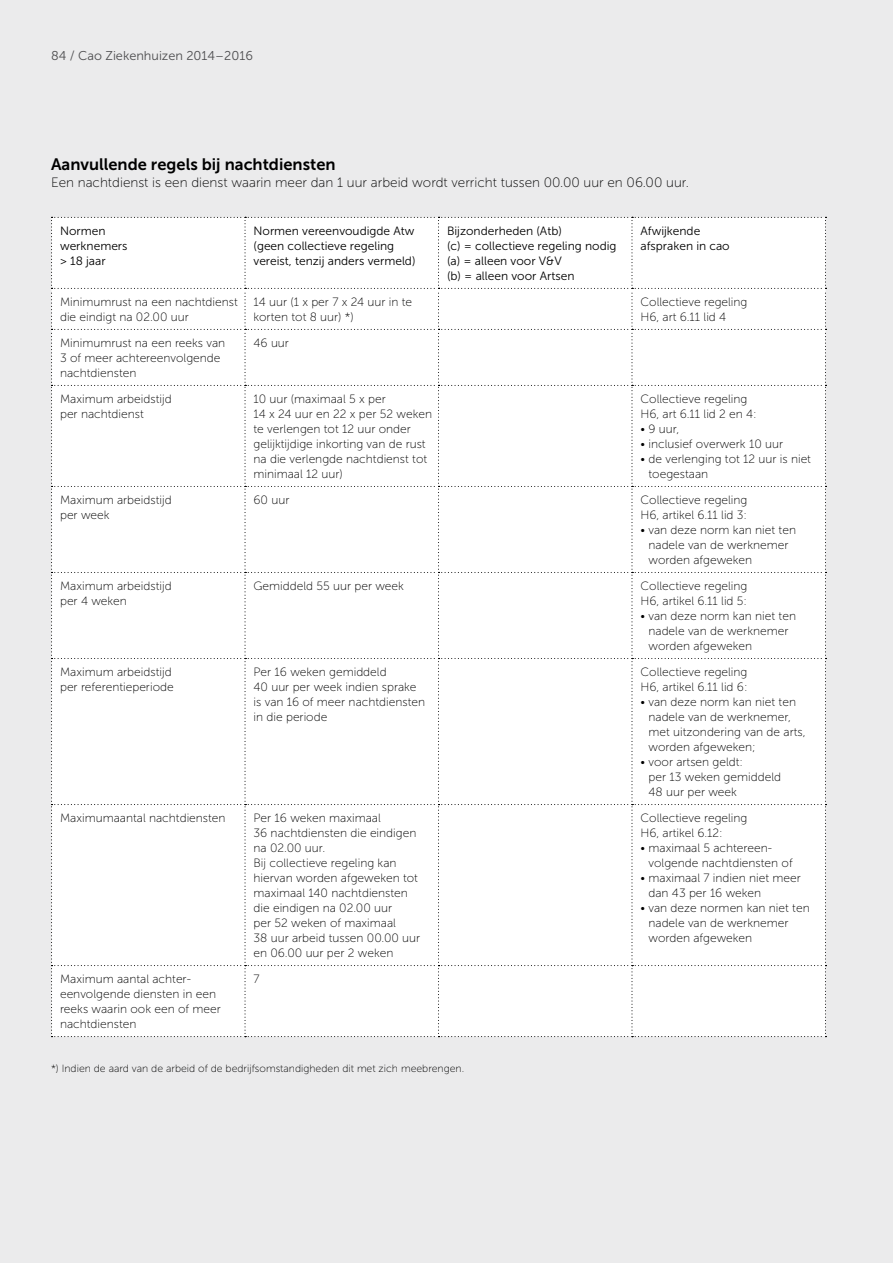
<style>
.page{position:relative;width:893px;height:1263px;background:#ebebec}
.page>*{position:absolute;margin:0;border:0;box-sizing:border-box;transform-origin:0 0}
.t1{font:16.5px "Museo Sans 700";color:#000}
.t2{font:13.5px "Museo Sans 100";color:#000}
.t3{font:12.75px "Museo Sans 300";color:#4d4d4f}
.t4{font:12px/15px "Museo Sans 100";color:#000}
.t5{font:12px/15px "Museo Sans 300";color:#000}
.t6{font:10.5px "Museo Sans 100";color:#000}
</style>
<div class="page">
<div style="left:51px;top:217px;width:775px;height:820px;background:#fff"></div>
<p class="t3" style="left:51px;top:49px;width:203px">84 / Cao Ziekenhuizen 2014 – 2016</p>
<h1 class="t1" style="left:51px;top:155px;width:286px">Aanvullende regels bij nachtdiensten</h1>
<p class="t2" style="left:51px;top:175px;width:640px">Een nachtdienst is een dienst waarin meer dan 1 uur arbeid wordt verricht tussen 00.00 uur en 06.00 uur.</p>
<p class="t5" style="left:60px;top:223px;width:69px">Normen werknemers &gt; 18 jaar</p>
<p class="t5" style="left:254px;top:223px;width:163px">Normen vereenvoudigde Atw (geen collectieve regeling vereist, tenzij anders vermeld)</p>
<p class="t5" style="left:447px;top:223px;width:171px">Bijzonderheden (Atb)<br>(c) = collectieve regeling nodig (a) = alleen voor V&amp;V<br>(b) = alleen voor Artsen</p>
<p class="t5" style="left:640px;top:223px;width:91px">Afwijkende afspraken in cao</p>
<p class="t4" style="left:60px;top:294px;width:179px">Minimumrust na een nachtdienst die eindigt na 02.00 uur</p>
<p class="t4" style="left:254px;top:294px;width:160px">14 uur (1 x per 7 x 24 uur in te korten tot 8 uur) *)</p>
<p class="t4" style="left:640px;top:294px;width:108px">Collectieve regeling<br>H6, art 6.11 lid 4</p>
<p class="t4" style="left:60px;top:335px;width:167px">Minimumrust na een reeks van<br>3 of meer achtereenvolgende nachtdiensten</p>
<p class="t4" style="left:254px;top:335px;width:37px">46 uur</p>
<p class="t4" style="left:60px;top:391px;width:113px">Maximum arbeidstijd per nachtdienst</p>
<p class="t4" style="left:254px;top:391px;width:180px">10 uur (maximaal 5 x per<br>14 x 24 uur en 22 x per 52 weken te verlengen tot 12 uur onder gelijktijdige inkorting van de rust na die verlengde nachtdienst tot minimaal 12 uur)</p>
<p class="t4" style="left:640px;top:391px;width:118px">Collectieve regeling<br>H6, art 6.11 lid 2 en 4:</p>
<p class="t4" style="left:640px;top:421px;width:40px">• 9 uur,</p>
<p class="t4" style="left:640px;top:436px;width:144px">• inclusief overwerk 10 uur</p>
<p class="t4" style="left:648px;top:451px;width:164px;text-indent:-8px">• de verlenging tot 12 uur is niet toegestaan</p>
<p class="t4" style="left:60px;top:492px;width:113px">Maximum arbeidstijd per week</p>
<p class="t4" style="left:254px;top:492px;width:37px">60 uur</p>
<p class="t4" style="left:640px;top:492px;width:108px">Collectieve regeling<br>H6, artikel 6.11 lid 3:</p>
<p class="t4" style="left:648px;top:522px;width:149px;text-indent:-8px">• van deze norm kan niet ten nadele van de werknemer worden afgeweken</p>
<p class="t4" style="left:60px;top:578px;width:113px">Maximum arbeidstijd per 4 weken</p>
<p class="t4" style="left:254px;top:578px;width:152px">Gemiddeld 55 uur per week</p>
<p class="t4" style="left:640px;top:578px;width:108px">Collectieve regeling<br>H6, artikel 6.11 lid 5:</p>
<p class="t4" style="left:648px;top:608px;width:149px;text-indent:-8px">• van deze norm kan niet ten nadele van de werknemer worden afgeweken</p>
<p class="t4" style="left:60px;top:664px;width:115px">Maximum arbeidstijd per referentieperiode</p>
<p class="t4" style="left:254px;top:664px;width:173px">Per 16 weken gemiddeld<br>40 uur per week indien sprake is van 16 of meer nachtdiensten in die periode</p>
<p class="t4" style="left:640px;top:664px;width:109px">Collectieve regeling<br>H6, artikel 6.11 lid 6:</p>
<p class="t4" style="left:648px;top:694px;width:159px;text-indent:-8px">• van deze norm kan niet ten nadele van de werknemer, met uitzondering van de arts, worden afgeweken;</p>
<p class="t4" style="left:648px;top:754px;width:134px;text-indent:-8px">• voor artsen geldt:<br>per 13 weken gemiddeld<br>48 uur per week</p>
<p class="t4" style="left:60px;top:810px;width:167px">Maximumaantal nachtdiensten</p>
<p class="t4" style="left:254px;top:810px;width:168px">Per 16 weken maximaal<br>36 nachtdiensten die eindigen na 02.00 uur.<br>Bij collectieve regeling kan hiervan worden afgeweken tot maximaal 140 nachtdiensten die eindigen na 02.00 uur<br>per 52 weken of maximaal<br>38 uur arbeid tussen 00.00 uur en 06.00 uur per 2 weken</p>
<p class="t4" style="left:640px;top:810px;width:108px">Collectieve regeling<br>H6, artikel 6.12:</p>
<p class="t4" style="left:648px;top:840px;width:146px;text-indent:-8px">• maximaal 5 achtereen&shy;volgende nachtdiensten of</p>
<p class="t4" style="left:648px;top:870px;width:154px;text-indent:-8px">• maximaal 7 indien niet meer dan 43 per 16 weken</p>
<p class="t4" style="left:648px;top:900px;width:163px;text-indent:-8px">• van deze normen kan niet ten nadele van de werknemer worden afgeweken</p>
<p class="t4" style="left:60px;top:971px;width:162px">Maximum aantal achter&shy;eenvolgende diensten in een reeks waarin ook een of meer nachtdiensten</p>
<p class="t4" style="left:254px;top:971px;width:8px">7</p>
<p class="t6" style="left:51px;top:1062px;width:415px">*) Indien de aard van de arbeid of de bedrijfsomstandigheden dit met zich meebrengen.</p>
</div>
